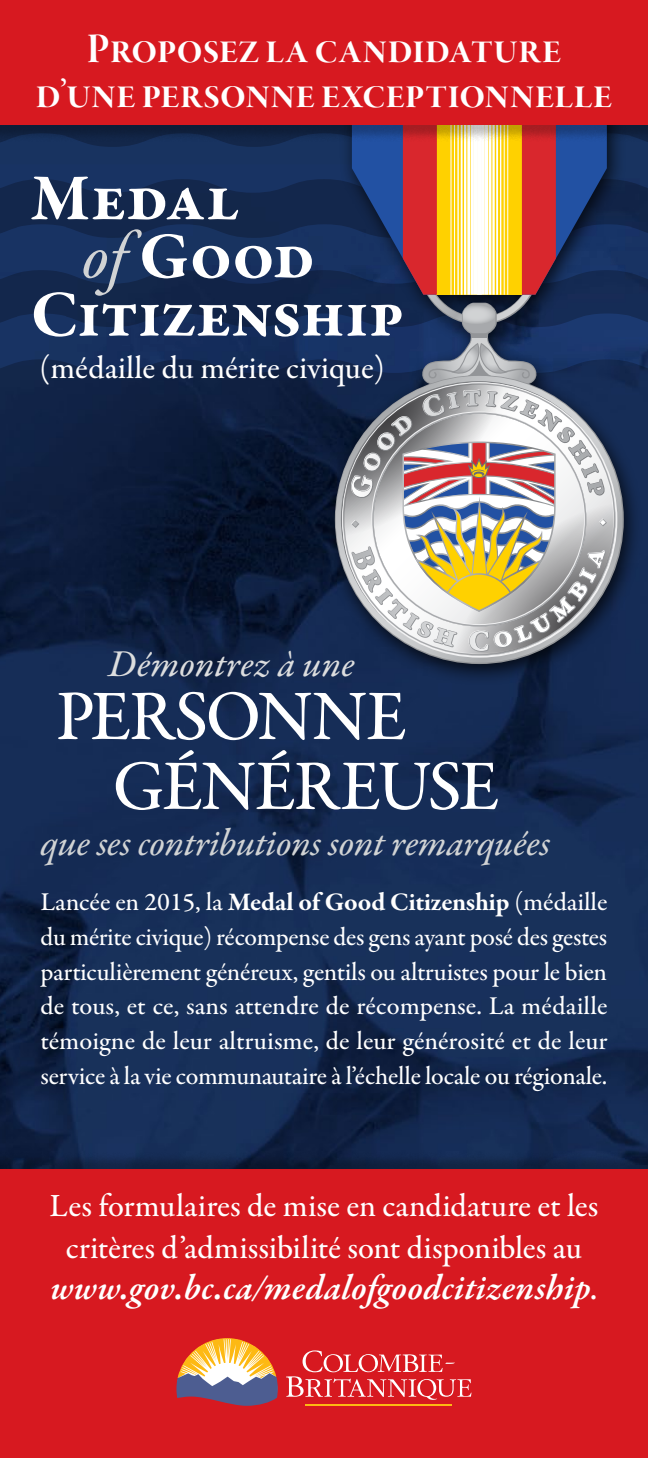
<style>
.page{position:relative;width:648px;height:1458px;background:#fff}
.page>*{position:absolute;margin:0;border:0;box-sizing:border-box;transform-origin:0 0}
.Section_Head_-_Description{font:500 71.55px/70px "Garamond Premr Pro";letter-spacing:-.03em;color:#fff}
.Section_Head_-_Description-2{font:700 67.05px "Garamond Premr Pro";color:#fff}
.t1{font:43.88px/45px "Garamond Premr Pro Smbd Disp";letter-spacing:.01em;color:#fff;text-align:center}
.Section_Head_-_Description-3{font:38.25px "Garamond Premr Pro Med It";letter-spacing:-.01em;color:#d1d3d4}
.Section_Head_-_Description-4{font:38.25px "Garamond Premr Pro Med It";letter-spacing:.005em;color:#dcddde}
.t2{font:italic 600 36px "Garamond Premr Pro";letter-spacing:.005em;color:#fff}
.t3{font:500 32.62px/41.6px "Garamond Premr Pro";color:#fff;text-align:center}
.t4{font:500 32.18px "Garamond Premr Pro";color:#fff}
.Section_Head_-_Description-5{font:500 25.88px/34.9px "Garamond Premr Pro";letter-spacing:-.01em;color:#fff;text-align:justify}
.s1{font-family:"Garamond Premr Pro Med It";font-weight:400;color:#d1d3d4}
.s2{font-weight:700}
.s3{font-weight:500;font-style:normal}
</style>
<div class="page">
<img style="left:0;top:193px;width:648px;height:959px">
<svg style="left:0;top:142px;width:648px;height:51px;background:#17305d"></svg>
<svg style="left:0;top:314px;width:648px;height:59px;background:#142c59"></svg>
<svg style="left:0;top:224px;width:648px;height:60px;background:#162f5b"></svg>
<div style="left:323px;top:98px;width:320px;height:588px;background:#000;opacity:.75"></div>
<svg style="left:343px;top:142px;width:271px;height:513px;background:#887e80"></svg>
<svg style="left:481px;top:142px;width:4px;height:153px"></svg>
<hr style="left:485px;top:108px;width:3px;height:187px;background:#fff">
<hr style="left:489px;top:108px;width:2px;height:187px;background:#fff">
<hr style="left:492px;top:108px;width:3px;height:187px;background:#fff">
<hr style="left:496px;top:108px;width:2px;height:187px;background:#fff">
<hr style="left:500px;top:108px;width:1px;height:187px;background:#fff">
<hr style="left:504px;top:108px;width:1px;height:187px;background:#fff">
<hr style="left:507px;top:108px;width:1px;height:187px;background:#fff">
<hr style="left:477px;top:108px;width:4px;height:187px;background:#fff">
<hr style="left:474px;top:108px;width:4px;height:187px;background:#fff">
<hr style="left:471px;top:108px;width:3px;height:187px;background:#fff">
<hr style="left:467px;top:108px;width:3px;height:187px;background:#fff">
<hr style="left:464px;top:108px;width:2px;height:187px;background:#fff">
<hr style="left:461px;top:108px;width:2px;height:187px;background:#fff">
<hr style="left:457px;top:108px;width:2px;height:187px;background:#fff">
<hr style="left:454px;top:108px;width:1px;height:187px;background:#fff">
<hr style="left:451px;top:108px;width:1px;height:187px;background:#fff">
<div style="left:0;top:0;width:648px;height:142px;background:#000;opacity:.25"></div>
<div style="left:0;top:0;width:648px;height:125px;background:#d71920"></div>
<div style="left:0;top:1152px;width:648px;height:306px;background:#000;opacity:.25"></div>
<div style="left:0;top:1169px;width:648px;height:289px;background:#d71920"></div>
<hr style="left:305px;top:1404px;width:147px;height:2px;background:#fdb913">
<svg style="left:286px;top:1350px;width:186px;height:50px"></svg>
<svg style="left:176px;top:1338px;width:102px;height:68px"></svg>
<p class="t1" style="left:36px;top:28px;width:578px">Proposez la candidature d’une personne exceptionnelle</p>
<p class="Section_Head_-_Description-2" style="left:31px;top:157px;width:210px">Medal</p>
<p class="Section_Head_-_Description-2" style="left:82px;top:215px;width:235px"><span class="s1">of</span> Good</p>
<p class="Section_Head_-_Description-2" style="left:31px;top:273px;width:375px">Citizenship</p>
<p class="t4" style="left:40px;top:348px;width:347px">(médaille du mérite civique)</p>
<p class="Section_Head_-_Description-4" style="left:109px;top:640px;width:248px">Démontrez à une</p>
<p class="Section_Head_-_Description" style="left:113px;top:683px;width:388px;text-indent:-57px">PERSONNE<br>GÉNÉREUSE</p>
<p class="Section_Head_-_Description-3" style="left:40px;top:819px;width:511px">que ses contributions sont remarquées</p>
<p class="Section_Head_-_Description-5" style="left:40px;top:885px;width:569px">Lancée en 2015, la <span class="s2">Medal of Good Citizenship</span> (médaille du mérite civique) récompense des gens ayant posé des gestes particulièrement généreux, gentils ou altruistes pour le bien de tous, et ce, sans attendre de récompense. La médaille témoigne de leur altruisme, de leur générosité et de leur service à la vie communautaire à l’échelle locale ou régionale.</p>
<p class="t3" style="left:49px;top:1186px;width:551px">Les formulaires de mise en candidature et les critères d’admissibilité sont disponibles au</p>
<p class="t2" style="left:50px;top:1266px;width:549px">www.gov.bc.ca/medalofgoodcitizenship<span class="s3">.</span></p>
</div>
